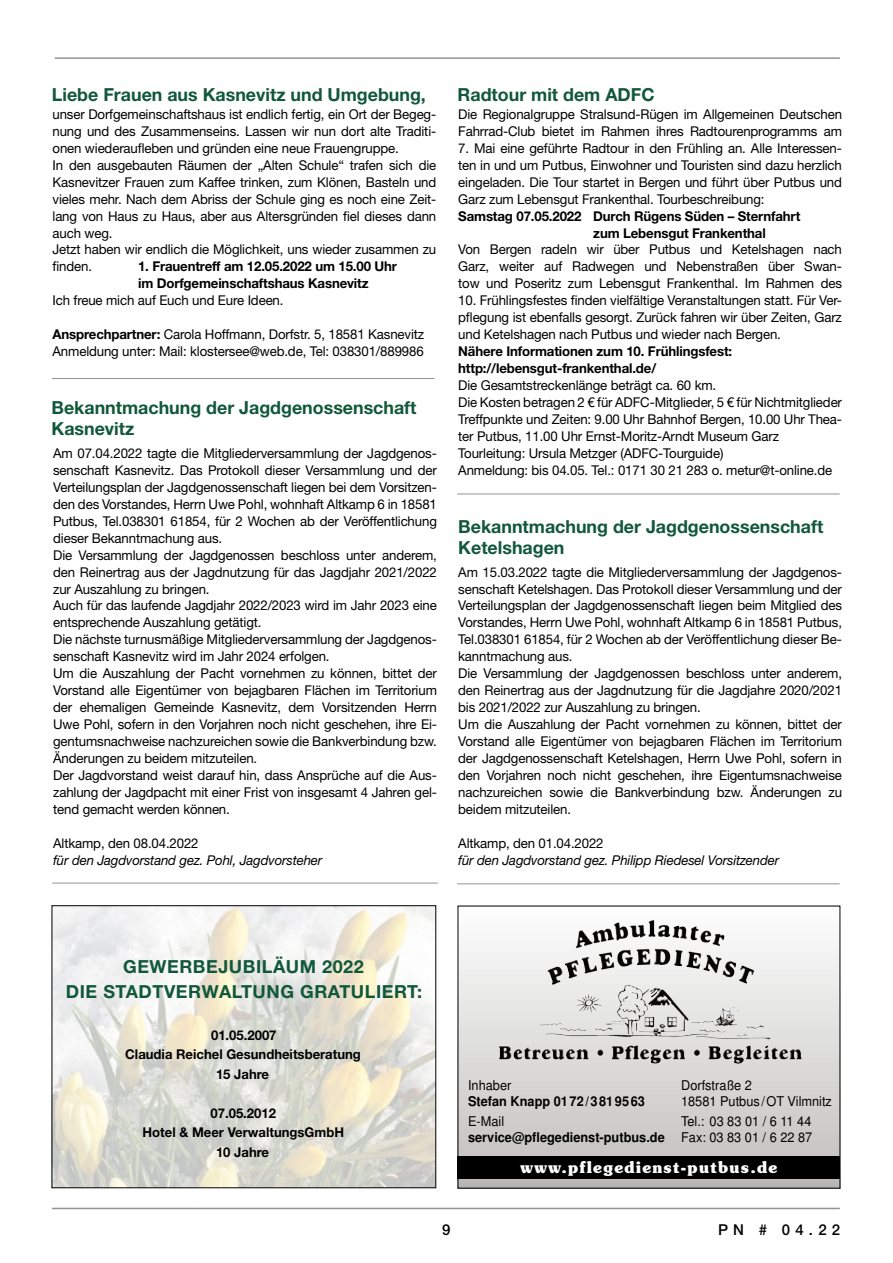
<style>
.page{position:relative;width:893px;height:1263px;background:#fff}
.page>*{position:absolute;margin:0;border:0;box-sizing:border-box;transform-origin:0 0}
.t1{font:700 18px/21px "Helvetica Neue LT Std";color:#11583b}
.t2{font:700 18px/25.5px "Helvetica Neue LT Std";letter-spacing:.03em;color:#11583b;text-align:center}
.t3{font:700 15.9px "Souvenir";letter-spacing:.09em;color:#fff;scale:.95 1}
.t4{font:500 15px "Helvetica Neue LT Std";color:#000}
.t5{font:13.5px/17px "Helvetica Neue LT Std";letter-spacing:-.01em;color:#000}
.t6{font:700 13.5px/19.5px "Helvetica Neue LT Std";letter-spacing:-.01em;color:#000}
.t7{font:13.5px/15.9px "Sans";color:#000;text-align:right;scale:.95 1}
.t8{font:italic 13.5px "Helvetica Neue LT Std";letter-spacing:-.01em;color:#000}
.t9{font:700 13.5px "Sans";color:#000;scale:.95 1}
.s1{font-weight:700}
</style>
<div class="page">
<hr style="left:52px;top:1208px;width:788px;height:1px;background:#949391">
<hr style="left:55px;top:57px;width:785px;height:2px;background:#949391">
<img style="left:54px;top:908px;width:380px;height:278px">
<svg style="left:460px;top:926px;width:378px;height:260px"></svg>
<img style="left:614px;top:920px;width:68px;height:21px">
<div style="left:458px;top:1156px;width:382px;height:23px;background:#000"></div>
<hr style="left:457px;top:883px;width:383px;height:1px;background:#949391">
<hr style="left:457px;top:494px;width:383px;height:1px;background:#949391">
<hr style="left:52px;top:378px;width:382px;height:1px;background:#949391">
<hr style="left:52px;top:883px;width:386px;height:1px;background:#949391">
<h1 class="t1" style="left:52px;top:84px;width:375px">Liebe Frauen aus Kasnevitz und Umgebung,</h1>
<h1 class="t1" style="left:458px;top:84px;width:198px">Radtour mit dem ADFC</h1>
<p class="t5" style="left:53px;top:105px;width:385px">unser Dorfgemeinschaftshaus ist endlich fertig, ein Ort der Begeg&shy;nung und des Zusammenseins. Lassen wir nun dort alte Traditi&shy;onen wiederaufleben und gründen eine neue Frauengruppe.<br>In den ausgebauten Räumen der „Alten Schule“ trafen sich die Kasnevitzer Frauen zum Kaffee trinken, zum Klönen, Basteln und vieles mehr. Nach dem Abriss der Schule ging es noch eine Zeit&shy;lang von Haus zu Haus, aber aus Altersgründen fiel dieses dann auch weg.<br>Jetzt haben wir endlich die Möglichkeit, uns wieder zusammen zu finden.</p>
<p class="t5" style="left:458px;top:105px;width:385px">Die Regionalgruppe Stralsund-Rügen im Allgemeinen Deutschen<br>Fahrrad-Club bietet im Rahmen ihres Radtourenprogramms am</p>
<p class="t5" style="left:458px;top:139px;width:385px;text-align:justify">7. Mai eine geführte Radtour in den Frühling an. Alle Interessen&shy;ten in und um Putbus, Einwohner und Touristen sind dazu herzlich eingeladen. Die Tour startet in Bergen und führt über Putbus und Garz zum Lebensgut Frankenthal. Tourbeschreibung:</p>
<p class="t6" style="left:593px;top:207px;width:209px;line-height:17px;text-indent:-135px">Samstag 07.05.2022 Durch Rügens Süden – Sternfahrt zum Lebensgut Frankenthal</p>
<p class="t5" style="left:458px;top:241px;width:385px;text-align:justify">Von Bergen radeln wir über Putbus und Ketelshagen nach Garz, weiter auf Radwegen und Nebenstraßen über Swan&shy;tow und Poseritz zum Lebensgut Frankenthal. Im Rahmen des</p>
<p class="t5" style="left:458px;top:292px;width:385px;text-align:justify">10. Frühlingsfestes finden vielfältige Veranstaltungen statt. Für Ver&shy;pflegung ist ebenfalls gesorgt. Zurück fahren wir über Zeiten, Garz und Ketelshagen nach Putbus und wieder nach Bergen.</p>
<p class="t6" style="left:458px;top:343px;width:275px;line-height:17px">Nähere Informationen zum 10. Frühlingsfest: http://lebensgut-frankenthal.de/</p>
<p class="t5" style="left:458px;top:377px;width:385px">Die Gesamtstreckenlänge beträgt ca. 60 km.<br>Die Kosten betragen 2 € für ADFC-Mitglieder, 5 € für Nichtmitglieder Treffpunkte und Zeiten: 9.00 Uhr Bahnhof Bergen, 10.00 Uhr Thea&shy;ter Putbus, 11.00 Uhr Ernst-Moritz-Arndt Museum Garz Tourleitung: Ursula Metzger (ADFC-Tourguide)<br>Anmeldung: bis 04.05. Tel.: 0171 30 21 283 o. metur@t-online.de</p>
<p class="t6" style="left:138px;top:258px;width:260px;line-height:17px">1. Frauentreff am 12.05.2022 um 15.00 Uhr im Dorfgemeinschaftshaus Kasnevitz</p>
<p class="t5" style="left:53px;top:292px;width:232px">Ich freue mich auf Euch und Eure Ideen.</p>
<p class="t5" style="left:53px;top:326px;width:373px"><span class="s1">Ansprechpartner:</span> Carola Hoffmann, Dorfstr. 5, 18581 Kasnevitz<br>Anmeldung unter: Mail: klostersee@web.de, Tel: 038301/889986</p>
<h1 class="t1" style="left:51px;top:397px;width:367px">Bekanntmachung der Jagdgenossenschaft<br>Kasnevitz</h1>
<p class="t5" style="left:53px;top:444px;width:385px">Am 07.04.2022 tagte die Mitgliederversammlung der Jagdgenos&shy;senschaft Kasnevitz. Das Protokoll dieser Versammlung und der Verteilungsplan der Jagdgenossenschaft liegen bei dem Vorsitzen&shy;den des Vorstandes, Herrn Uwe Pohl, wohnhaft Altkamp 6 in 18581<br>Putbus, Tel.038301 61854, für 2 Wochen ab der Veröffentlichung dieser Bekanntmachung aus.<br>Die Versammlung der Jagdgenossen beschloss unter anderem, den Reinertrag aus der Jagdnutzung für das Jagdjahr 2021/2022 zur Auszahlung zu bringen.<br>Auch für das laufende Jagdjahr 2022/2023 wird im Jahr 2023 eine entsprechende Auszahlung getätigt.<br>Die nächste turnusmäßige Mitgliederversammlung der Jagdgenos&shy;senschaft Kasnevitz wird im Jahr 2024 erfolgen.<br>Um die Auszahlung der Pacht vornehmen zu können, bittet der Vorstand alle Eigentümer von bejagbaren Flächen im Territorium der ehemaligen Gemeinde Kasnevitz, dem Vorsitzenden Herrn Uwe Pohl, sofern in den Vorjahren noch nicht geschehen, ihre Ei&shy;gentumsnachweise nachzureichen sowie die Bankverbindung bzw.<br>Änderungen zu beidem mitzuteilen.<br>Der Jagdvorstand weist darauf hin, dass Ansprüche auf die Aus&shy;zahlung der Jagdpacht mit einer Frist von insgesamt 4 Jahren gel&shy;tend gemacht werden können.</p>
<p class="t5" style="left:53px;top:834px;width:147px">Altkamp, den 08.04.2022</p>
<p class="t8" style="left:53px;top:852px;width:271px">für den Jagdvorstand gez. Pohl, Jagdvorsteher</p>
<h1 class="t1" style="left:458px;top:515px;width:367px">Bekanntmachung der Jagdgenossenschaft<br>Ketelshagen</h1>
<p class="t5" style="left:458px;top:563px;width:385px">Am 15.03.2022 tagte die Mitgliederversammlung der Jagdgenos&shy;senschaft Ketelshagen. Das Protokoll dieser Versammlung und der Verteilungsplan der Jagdgenossenschaft liegen beim Mitglied des Vorstandes, Herrn Uwe Pohl, wohnhaft Altkamp 6 in 18581 Putbus, Tel.038301 61854, für 2 Wochen ab der Veröffentlichung dieser Be&shy;kanntmachung aus.<br>Die Versammlung der Jagdgenossen beschloss unter anderem, den Reinertrag aus der Jagdnutzung für die Jagdjahre 2020/2021 bis 2021/2022 zur Auszahlung zu bringen.<br>Um die Auszahlung der Pacht vornehmen zu können, bittet der Vorstand alle Eigentümer von bejagbaren Flächen im Territorium der Jagdgenossenschaft Ketelshagen, Herrn Uwe Pohl, sofern in den Vorjahren noch nicht geschehen, ihre Eigentumsnachweise nachzureichen sowie die Bankverbindung bzw. Änderungen zu beidem mitzuteilen.</p>
<p class="t5" style="left:458px;top:834px;width:147px">Altkamp, den 01.04.2022</p>
<p class="t8" style="left:458px;top:852px;width:322px">für den Jagdvorstand gez. Philipp Riedesel Vorsitzender</p>
<h1 class="t2" style="left:66px;top:953px;width:358px">GEWERBEJUBILÄUM 2022<br>DIE STADTVERWALTUNG GRATULIERT:</h1>
<p class="t6" style="left:125px;top:1025px;width:237px;text-align:center">01.05.2007<br>Claudia Reichel Gesundheitsberatung<br>15 Jahre</p>
<p class="t6" style="left:143px;top:1103px;width:203px;text-align:center">07.05.2012<br>Hotel &amp; Meer VerwaltungsGmbH<br>10 Jahre</p>
<p class="t7" style="left:468px;top:1077px;width:47px">Inhaber</p>
<p class="t7" style="left:681px;top:1077px;width:76px">Dorfstraße 2</p>
<p class="t9" style="left:468px;top:1093px;width:188px">Stefan Knapp 0172/3819563</p>
<p class="t7" style="left:681px;top:1093px;width:160px">18581 Putbus/OT Vilmnitz</p>
<p class="t7" style="left:468px;top:1113px;width:40px">E-Mail</p>
<p class="t7" style="left:468px;top:1113px;width:364px">Tel.: 03 83 01 / 6 11 44<br><span class="s1">service@pflegedienst-putbus.de</span> Fax: 03 83 01 / 6 22 87</p>
<p class="t3" style="left:520px;top:1157px;width:272px">www.pflegedienst-putbus.de</p>
<p class="t4" style="left:442px;top:1221px;width:10px">9</p>
<p class="t4" style="left:718px;top:1221px;width:124px">PN # 04.22</p>
</div>
